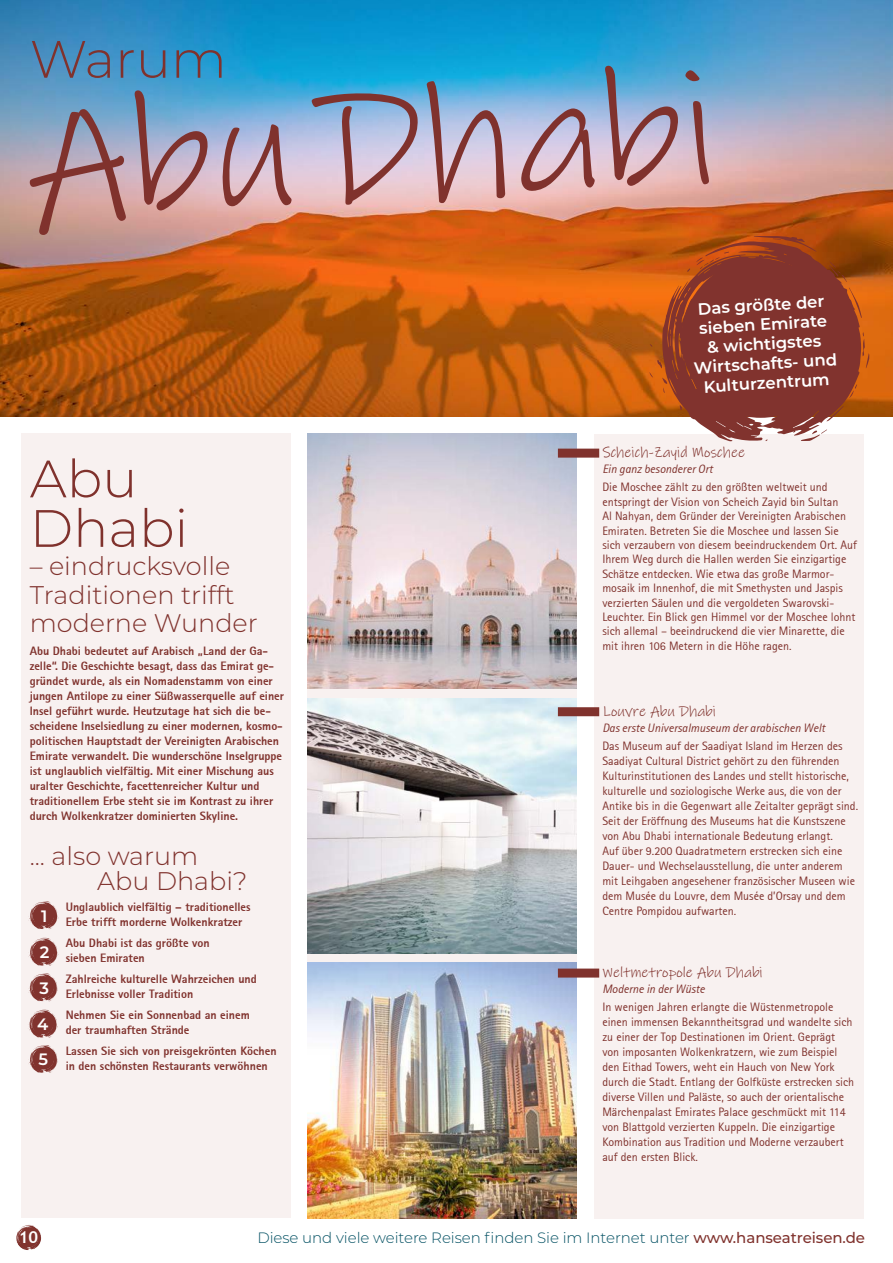
<style>
.page{position:relative;width:893px;height:1263px;background:#fff}
.page>*{position:absolute;margin:0;border:0;box-sizing:border-box;transform-origin:0 0}
.t1{font:163.2px "Ink Free";color:#80322d}
.t2{font:300 52.5px/49.5px "Montserrat";color:#80322d}
.t3{font:300 25.5px/28.5px "Montserrat";color:#80322d}
.t4{font:600 16.5px/35.8px "Montserrat";color:#fff;text-align:justify}
.t5{font:700 16.5px "Trebuchet MS";color:#fff}
.t6{font:300 15px "Montserrat";letter-spacing:-.005em;color:#045163}
.t7{font:15px "Ink Free";color:#80322d}
.t8{font:12px/15px "Rotis Sans Serif";color:#80322d}
.t9{font:800 12px/15px "Rotis Sans Serif";color:#80322d}
.t10{font:italic 12px "Rotis Sans Serif";color:#80322d}
.s1{font-weight:500;color:#80322d}
</style>
<div class="page">
<svg style="left:16px;top:1225px;width:25px;height:25px"></svg>
<div style="left:19px;top:1227px;width:20px;height:20px;background:#81332e;border-radius:50%"></div>
<img style="left:0;top:0;width:893px;height:417px">
<div style="left:21px;top:434px;width:270px;height:784px;background:#f8f1f0"></div>
<svg style="left:28px;top:901px;width:31px;height:28px"></svg>
<div style="left:33px;top:904px;width:21px;height:22px;background:#81332e;border-radius:50%"></div>
<svg style="left:28px;top:938px;width:31px;height:28px"></svg>
<div style="left:33px;top:941px;width:21px;height:21px;background:#81332e;border-radius:50%"></div>
<svg style="left:28px;top:973px;width:30px;height:29px"></svg>
<div style="left:32px;top:976px;width:22px;height:22px;background:#81332e;border-radius:50%"></div>
<svg style="left:28px;top:1010px;width:30px;height:28px"></svg>
<div style="left:32px;top:1013px;width:22px;height:21px;background:#81332e;border-radius:50%"></div>
<svg style="left:28px;top:1045px;width:30px;height:28px"></svg>
<div style="left:33px;top:1048px;width:21px;height:21px;background:#81332e;border-radius:50%"></div>
<div style="left:594px;top:434px;width:269px;height:784px;background:#f8f1f0"></div>
<div style="left:308px;top:434px;width:269px;height:784px;background:#f8f1f0"></div>
<svg style="left:649px;top:236px;width:220px;height:205px;background:#ae5e3a"></svg>
<div style="left:681px;top:259px;width:159px;height:159px;background:#81332e;border-radius:50%"></div>
<img style="left:308px;top:434px;width:269px;height:255px">
<img style="left:308px;top:698px;width:269px;height:255px">
<img style="left:308px;top:963px;width:269px;height:255px">
<div style="left:558px;top:449px;width:41px;height:9px;background:#80322d"></div>
<div style="left:558px;top:707px;width:41px;height:9px;background:#80322d"></div>
<div style="left:558px;top:968px;width:41px;height:9px;background:#80322d"></div>
<h2 class="t2" style="left:30px;top:33px;width:199px">Warum</h2>
<h1 class="t1" style="left:23px;top:58px;width:693px;rotate:-3deg">AbuDhabi</h1>
<h2 class="t2" style="left:30px;top:452px;width:160px">Abu<br>Dhabi</h2>
<h3 class="t3" style="left:30px;top:551px;width:230px">– eindrucksvolle<br>Traditionen trifft moderne Wunder</h3>
<p class="t9" style="left:30px;top:643px;width:256px">Abu Dhabi bedeutet auf Arabisch „Land der Ga&shy;zelle“. Die Geschichte besagt, dass das Emirat ge&shy;gründet wurde, als ein Nomadenstamm von einer jungen Antilope zu einer Süßwasserquelle auf einer Insel geführt wurde. Heutzutage hat sich die be&shy;scheidene Inselsiedlung zu einer modernen, kosmo&shy;politischen Hauptstadt der Vereinigten Arabischen Emirate verwandelt. Die wunderschöne Inselgruppe ist unglaublich vielfältig. Mit einer Mischung aus uralter Geschichte, facettenreicher Kultur und traditionellem Erbe steht sie im Kontrast zu ihrer durch Wolkenkratzer dominierten Skyline.</p>
<h3 class="t3" style="left:97px;top:842px;width:152px;line-height:25.5px;text-indent:-67px">... also warum<br>Abu Dhabi?</h3>
<p class="t9" style="left:66px;top:900px;width:186px">Unglaublich vielfältig – traditionelles<br>Erbe trifft morderne Wolkenkratzer</p>
<p class="t9" style="left:66px;top:936px;width:145px">Abu Dhabi ist das größte von sieben Emiraten</p>
<p class="t9" style="left:66px;top:972px;width:193px">Zahlreiche kulturelle Wahrzeichen und<br>Erlebnisse voller Tradition</p>
<p class="t9" style="left:66px;top:1008px;width:186px">Nehmen Sie ein Sonnenbad an einem der traumhaften Strände</p>
<p class="t9" style="left:66px;top:1044px;width:212px">Lassen Sie sich von preisgekrönten Köchen in den schönsten Restaurants verwöhnen</p>
<h3 class="t4" style="left:37px;top:897px;width:14px">1<br>2<br>3<br>4<br>5</h3>
<h3 class="t4" style="left:690px;top:298px;width:145px;line-height:19.5px;text-align:center;rotate:-3deg">Das größte der sieben Emirate &amp; wichtigstes<br>Wirtschafts- und<br>Kulturzentrum</h3>
<p class="t7" style="left:602px;top:442px;width:144px">Scheich-Zayid Moschee</p>
<p class="t10" style="left:602px;top:462px;width:112px">Ein ganz besonderer Ort</p>
<p class="t8" style="left:602px;top:480px;width:256px;line-height:14.4px">Die Moschee zählt zu den größten weltweit und entspringt der Vision von Scheich Zayid bin Sultan<br>Al Nahyan, dem Gründer der Vereinigten Arabischen Emiraten. Betreten Sie die Moschee und lassen Sie sich verzaubern von diesem beeindruckendem Ort. Auf Ihrem Weg durch die Hallen werden Sie einzigartige Schätze entdecken. Wie etwa das große Marmor&shy;mosaik im Innenhof, die mit Smethysten und Jaspis verzierten Säulen und die vergoldeten Swarovski-Leuchter. Ein Blick gen Himmel vor der Moschee lohnt sich allemal – beeindruckend die vier Minarette, die mit ihren 106 Metern in die Höhe ragen.</p>
<p class="t7" style="left:602px;top:701px;width:115px">Louvre Abu Dhabi</p>
<p class="t10" style="left:602px;top:721px;width:224px">Das erste Universalmuseum der arabischen Welt</p>
<p class="t8" style="left:602px;top:739px;width:257px">Das Museum auf der Saadiyat Island im Herzen des Saadiyat Cultural District gehört zu den führenden Kulturinstitutionen des Landes und stellt historische, kulturelle und soziologische Werke aus, die von der Antike bis in die Gegenwart alle Zeitalter geprägt sind.<br>Seit der Eröffnung des Museums hat die Kunstszene von Abu Dhabi internationale Bedeutung erlangt.<br>Auf über 9.200 Quadratmetern erstrecken sich eine Dauer- und Wechselausstellung, die unter anderem mit Leihgaben angesehener französischer Museen wie dem Musée du Louvre, dem Musée d’Orsay und dem Centre Pompidou aufwarten.</p>
<p class="t7" style="left:602px;top:962px;width:162px">Weltmetropole Abu Dhabi</p>
<p class="t10" style="left:602px;top:982px;width:104px">Moderne in der Wüste</p>
<p class="t8" style="left:602px;top:1000px;width:253px">In wenigen Jahren erlangte die Wüstenmetropole einen immensen Bekanntheitsgrad und wandelte sich zu einer der Top Destinationen im Orient. Geprägt von imposanten Wolkenkratzern, wie zum Beispiel den Eithad Towers, weht ein Hauch von New York durch die Stadt. Entlang der Golfküste erstrecken sich diverse Villen und Paläste, so auch der orientalische Märchenpalast Emirates Palace geschmückt mit 114 von Blattgold verzierten Kuppeln. Die einzigartige Kombination aus Tradition und Moderne verzaubert auf den ersten Blick.</p>
<h3 class="t5" style="left:19px;top:1227px;width:21px">10</h3>
<p class="t6" style="left:257px;top:1227px;width:609px">Diese und viele weitere Reisen finden Sie im Internet unter <span class="s1">www.hanseatreisen.de</span></p>
</div>
